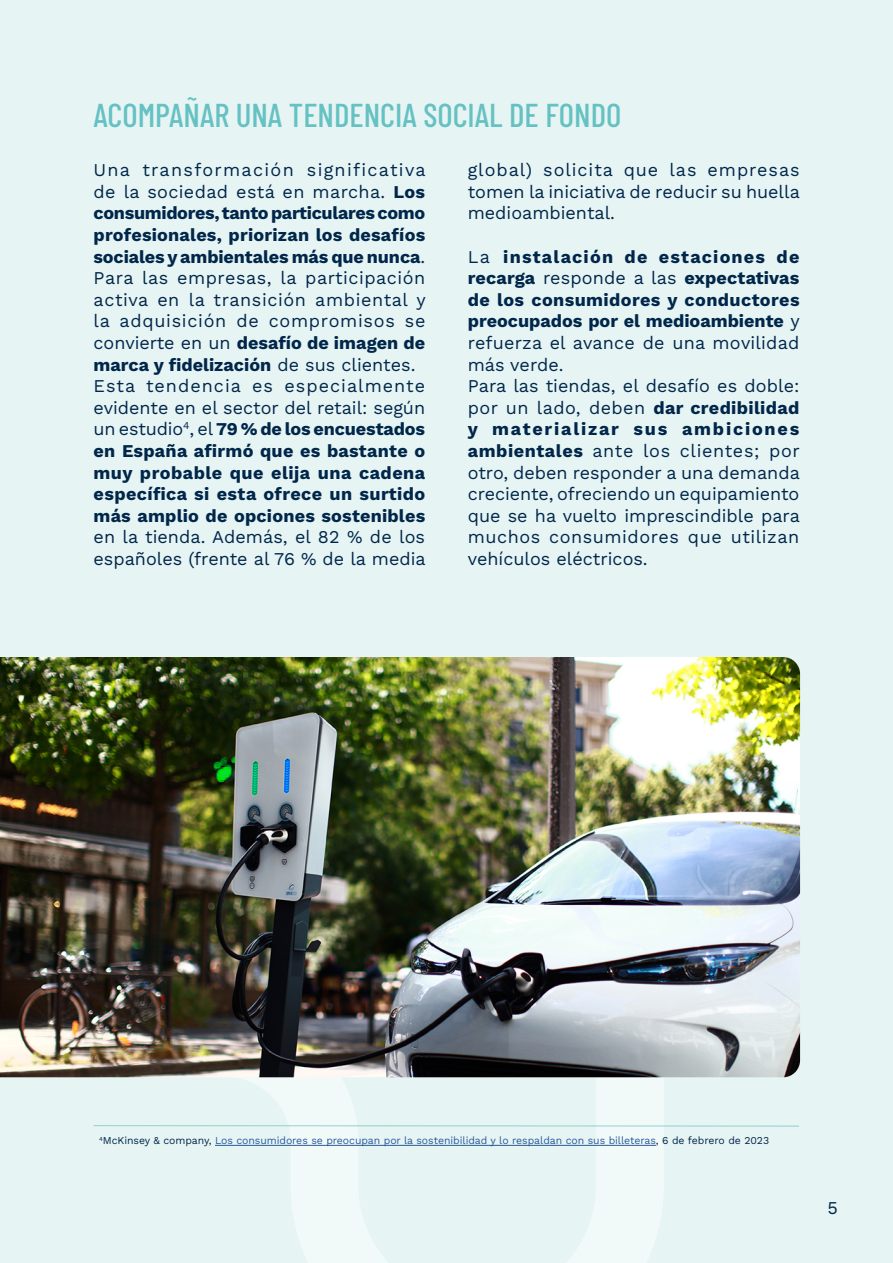
<style>
.page{position:relative;width:893px;height:1263px;background:#e7f4f4}
.page>*{position:absolute;margin:0;border:0;box-sizing:border-box;transform-origin:0 0}
.t1{font:500 33px "Barlow Condensed";color:#65c1c2}
.t2{font:18px/21.6px "Work Sans";color:#00274a}
.t3{font:700 18px/21.6px "Work Sans";letter-spacing:.01em;color:#00274a}
.t4{font:10.5px "Work Sans";letter-spacing:-.005em;color:#275b9b}
.s1{font-weight:400}
.s2{font-weight:700}
.s3{color:#00274a}
</style>
<div class="page">
<svg style="left:0;top:1077px;width:664px;height:186px"></svg>
<hr style="left:94px;top:1125px;width:705px;height:1px;background:#65c1c2">
<hr style="left:215px;top:1145px;width:441px;height:1px;background:#275b9b">
<img style="left:0;top:657px;width:800px;height:420px">
<h1 class="t1" style="left:94px;top:91px;width:529px">ACOMPAÑAR UNA TENDENCIA SOCIAL DE FONDO</h1>
<p class="t3" style="left:94px;top:158px;width:334px"><span class="s1">Una transformación significativa de la sociedad está en marcha.</span> Los consumidores, tanto particulares como profesionales, priorizan los desafíos sociales y ambientales más que nunca<span class="s1">.<br>Para las empresas, la participación activa en la transición ambiental y la adquisición de compromisos se convierte en un</span> desafío de imagen de marca y fidelización <span class="s1">de sus clientes.<br>Esta tendencia es especialmente evidente en el sector del retail: según un estudio</span><sup>4</sup><span class="s1">, el</span> 79 % de los encuestados en España afirmó que es bastante o muy probable que elija una cadena específica si esta ofrece un surtido más amplio de opciones sostenibles</p>
<p class="t2" style="left:94px;top:526px;width:334px">en la tienda. Además, el 82 % de los españoles (frente al 76 % de la media</p>
<p class="t2" style="left:468px;top:158px;width:334px;text-align:justify">global) solicita que las empresas tomen la iniciativa de reducir su huella medioambiental.</p>
<p class="t2" style="left:468px;top:245px;width:334px">La <span class="s2">instalación de estaciones de recarga</span> responde a las <span class="s2">expectativas de los consumidores y conductores preocupados por el medioambiente</span> y refuerza el avance de una movilidad más verde.<br>Para las tiendas, el desafío es doble: por un lado, deben <span class="s2">dar credibilidad y materializar sus ambiciones ambientales</span> ante los clientes; por otro, deben responder a una demanda creciente, ofreciendo un equipamiento que se ha vuelto imprescindible para muchos consumidores que utilizan vehículos eléctricos.</p>
<p class="t4" style="left:99px;top:1133px;width:671px"><sup>4</sup><span class="s3">McKinsey &amp; company,</span> Los consumidores se preocupan por la sostenibilidad y lo respaldan con sus billeteras<span class="s3">, 6 de febrero de 2023</span></p>
<p class="t2" style="left:827px;top:1196px;width:12px">5</p>
</div>
